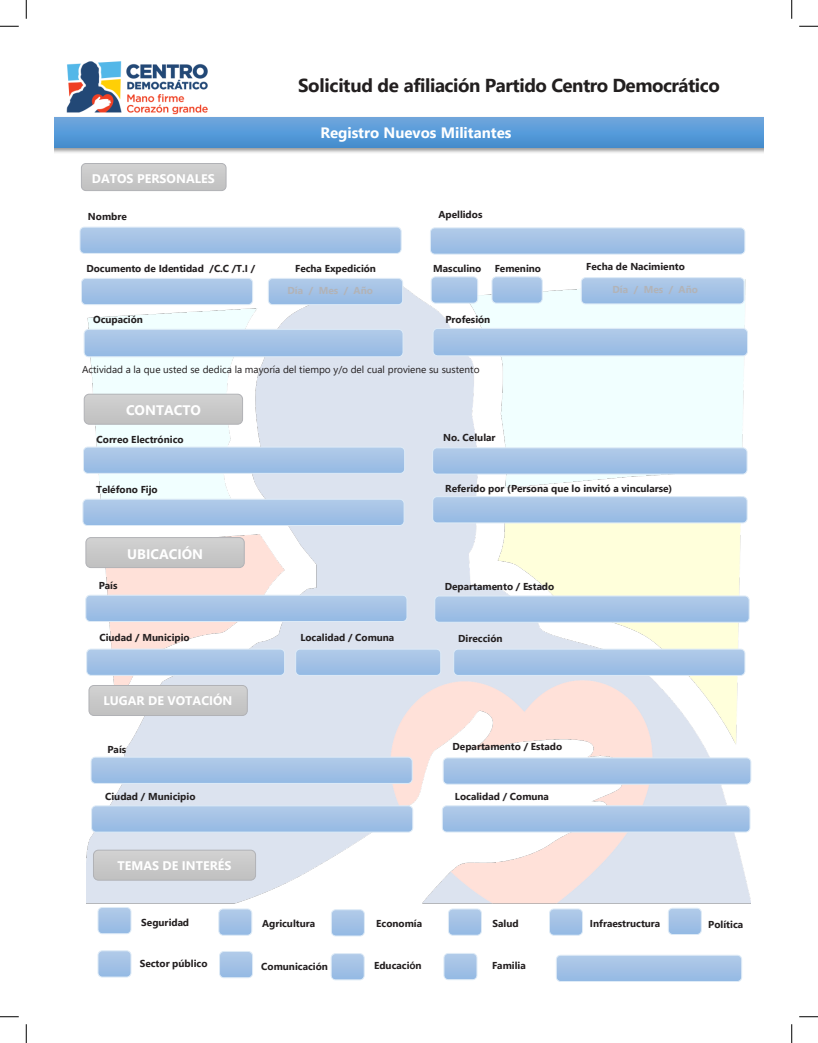
<style>
.page{position:relative;width:818px;height:1043px;background:#fff}
.page>*{position:absolute;margin:0;border:0;box-sizing:border-box;transform-origin:0 0}
.t1{font:700 18.75px "Segoe UI";letter-spacing:-.02em;color:#221f1f}
.t2{font:700 15px "Segoe UI";color:#fff}
.t3{font:700 13.75px "Segoe UI";color:#fff}
.t4{font:700 12.5px "Segoe UI";color:#fff}
.t5{font:700 10px/21.8px "Segoe UI";color:#231f20}
.t6{font:10px "Segoe UI";color:#231f20}
.t7{font:700 10px "Segoe UI";letter-spacing:-.005em;color:#b2b3b7}
.s1{color:#231f20}
.s2{color:#b2b3b7}
.s3{font-family:"Arial"}
</style>
<div class="page">
<img style="left:87px;top:279px;width:663px;height:624px">
<img style="left:66px;top:61px;width:142px;height:53px">
<div style="left:83px;top:164px;width:143px;height:26px;background:#c9c9c9"></div>
<div style="left:81px;top:163px;width:145px;height:28px;border:1px solid #b1b2b6;border-radius:5px"></div>
<svg style="left:55px;top:117px;width:708px;height:31px;background:#5a99d3"></svg>
<img style="left:55px;top:122px;width:708px;height:21px">
<svg style="left:80px;top:227px;width:321px;height:25px;background:#a3c1e5"></svg>
<div style="left:80px;top:227px;width:321px;height:27px;border:1px solid #deebf7;border-radius:4px"></div>
<svg style="left:432px;top:229px;width:312px;height:25px;background:#a3c2e5"></svg>
<div style="left:430px;top:227px;width:315px;height:27px;border:1px solid #deebf7;border-radius:4px"></div>
<svg style="left:581px;top:279px;width:163px;height:25px;background:#a3c2e5"></svg>
<div style="left:581px;top:277px;width:163px;height:27px;border:1px solid #deebf7;border-radius:4px"></div>
<svg style="left:431px;top:278px;width:46px;height:25px"></svg>
<div style="left:431px;top:276px;width:47px;height:27px;border:1px solid #deebf7;border-radius:4px"></div>
<svg style="left:492px;top:278px;width:50px;height:25px"></svg>
<div style="left:491px;top:276px;width:51px;height:27px;border:1px solid #deebf7;border-radius:4px"></div>
<div style="left:84px;top:394px;width:158px;height:30px;background:#c9c9c9"></div>
<div style="left:84px;top:394px;width:159px;height:30px;border:1px solid #b1b2b6;border-radius:5px"></div>
<svg style="left:84px;top:447px;width:320px;height:26px;background:#a3c2e5"></svg>
<div style="left:83px;top:447px;width:322px;height:26px;border:1px solid #deebf7;border-radius:4px"></div>
<svg style="left:432px;top:448px;width:315px;height:26px;background:#a3c2e5"></svg>
<div style="left:432px;top:447px;width:315px;height:27px;border:1px solid #deebf7;border-radius:4px"></div>
<svg style="left:83px;top:499px;width:321px;height:26px;background:#a3c1e5"></svg>
<div style="left:83px;top:499px;width:321px;height:27px;border:1px solid #deebf7;border-radius:4px"></div>
<svg style="left:432px;top:496px;width:315px;height:27px;background:#a3c2e5"></svg>
<div style="left:432px;top:496px;width:315px;height:27px;border:1px solid #deebf7;border-radius:4px"></div>
<div style="left:86px;top:537px;width:158px;height:30px;background:#c9c9c9"></div>
<div style="left:86px;top:537px;width:158px;height:31px;border:1px solid #b1b2b6;border-radius:5px"></div>
<svg style="left:87px;top:595px;width:320px;height:26px;background:#a3c1e5"></svg>
<div style="left:85px;top:595px;width:322px;height:27px;border:1px solid #deebf7;border-radius:4px"></div>
<svg style="left:434px;top:596px;width:315px;height:26px;background:#a4c2e5"></svg>
<div style="left:434px;top:595px;width:315px;height:27px;border:1px solid #deebf7;border-radius:4px"></div>
<svg style="left:87px;top:650px;width:197px;height:25px;background:#a4c2e6"></svg>
<div style="left:86px;top:648px;width:199px;height:27px;border:1px solid #deebf7;border-radius:4px"></div>
<svg style="left:86px;top:329px;width:317px;height:28px;background:#a3c1e5"></svg>
<div style="left:84px;top:329px;width:319px;height:28px;border:1px solid #deebf7;border-radius:5px"></div>
<div style="left:89px;top:685px;width:158px;height:30px;background:#c9c9c9"></div>
<div style="left:89px;top:685px;width:158px;height:30px;border:1px solid #b1b2b6;border-radius:5px"></div>
<svg style="left:91px;top:757px;width:321px;height:26px;background:#a4c2e6"></svg>
<div style="left:91px;top:756px;width:321px;height:27px;border:1px solid #deebf7;border-radius:4px"></div>
<svg style="left:443px;top:758px;width:307px;height:26px;background:#a4c2e5"></svg>
<div style="left:443px;top:757px;width:308px;height:27px;border:1px solid #deebf7;border-radius:4px"></div>
<svg style="left:92px;top:805px;width:321px;height:27px;background:#a4c2e5"></svg>
<div style="left:91px;top:805px;width:322px;height:27px;border:1px solid #deebf7;border-radius:4px"></div>
<div style="left:93px;top:850px;width:162px;height:30px;background:#c9c9c9"></div>
<div style="left:93px;top:849px;width:163px;height:31px;border:1px solid #b1b2b6;border-radius:5px"></div>
<svg style="left:98px;top:909px;width:33px;height:24px"></svg>
<div style="left:98px;top:907px;width:33px;height:27px;border:1px solid #deebf7;border-radius:4px"></div>
<svg style="left:220px;top:910px;width:32px;height:25px"></svg>
<div style="left:218px;top:908px;width:34px;height:27px;border:1px solid #deebf7;border-radius:4px"></div>
<svg style="left:333px;top:911px;width:31px;height:25px"></svg>
<div style="left:331px;top:909px;width:33px;height:27px;border:1px solid #deebf7;border-radius:4px"></div>
<svg style="left:449px;top:910px;width:32px;height:25px"></svg>
<div style="left:448px;top:908px;width:33px;height:27px;border:1px solid #deebf7;border-radius:4px"></div>
<svg style="left:550px;top:910px;width:32px;height:25px"></svg>
<div style="left:549px;top:908px;width:33px;height:27px;border:1px solid #deebf7;border-radius:4px"></div>
<svg style="left:668px;top:909px;width:33px;height:25px"></svg>
<div style="left:668px;top:907px;width:33px;height:27px;border:1px solid #deebf7;border-radius:4px"></div>
<svg style="left:98px;top:952px;width:33px;height:25px"></svg>
<div style="left:98px;top:950px;width:33px;height:27px;border:1px solid #deebf7;border-radius:4px"></div>
<svg style="left:556px;top:956px;width:185px;height:25px;background:#a4c2e6"></svg>
<div style="left:556px;top:954px;width:186px;height:27px;border:1px solid #deebf7;border-radius:4px"></div>
<svg style="left:83px;top:280px;width:169px;height:25px;background:#a3c1e5"></svg>
<div style="left:81px;top:278px;width:172px;height:27px;border:1px solid #deebf7;border-radius:4px"></div>
<svg style="left:268px;top:279px;width:134px;height:26px;background:#a3c2e5"></svg>
<div style="left:268px;top:278px;width:135px;height:27px;border:1px solid #deebf7;border-radius:4px"></div>
<svg style="left:433px;top:328px;width:314px;height:28px;background:#a3c2e5"></svg>
<div style="left:432px;top:328px;width:315px;height:28px;border:1px solid #deebf7;border-radius:5px"></div>
<svg style="left:221px;top:953px;width:30px;height:23px"></svg>
<div style="left:219px;top:951px;width:34px;height:27px;border:1px solid #deebf7;border-radius:4px"></div>
<svg style="left:333px;top:955px;width:31px;height:24px"></svg>
<div style="left:331px;top:953px;width:33px;height:27px;border:1px solid #deebf7;border-radius:4px"></div>
<svg style="left:442px;top:805px;width:308px;height:27px;background:#a3c2e5"></svg>
<div style="left:442px;top:805px;width:308px;height:27px;border:1px solid #deebf7;border-radius:4px"></div>
<svg style="left:445px;top:955px;width:30px;height:23px"></svg>
<div style="left:443px;top:953px;width:34px;height:27px;border:1px solid #deebf7;border-radius:4px"></div>
<svg style="left:295px;top:649px;width:145px;height:26px;background:#a3c2e5"></svg>
<div style="left:295px;top:649px;width:146px;height:26px;border:1px solid #deebf7;border-radius:4px"></div>
<svg style="left:453px;top:649px;width:291px;height:26px;background:#a3c2e5"></svg>
<div style="left:453px;top:649px;width:292px;height:26px;border:1px solid #deebf7;border-radius:4px"></div>
<svg style="left:0;top:25px;width:19px;height:2px"></svg>
<svg style="left:799px;top:25px;width:19px;height:2px"></svg>
<svg style="left:0;top:1016px;width:19px;height:1px"></svg>
<svg style="left:799px;top:1016px;width:19px;height:1px"></svg>
<svg style="left:25px;top:0;width:2px;height:19px"></svg>
<svg style="left:25px;top:1024px;width:2px;height:18px"></svg>
<svg style="left:791px;top:0;width:1px;height:19px"></svg>
<svg style="left:791px;top:1024px;width:1px;height:18px"></svg>
<p class="t1" style="left:298px;top:67px;width:423px">S<span class="s1">olicitud de a</span>filiación Partido Centro Democrático</p>
<p class="t4" style="left:92px;top:167px;width:124px">DATOS PERSONALES</p>
<p class="t2" style="left:320px;top:118px;width:193px">Registro Nuevos Militantes</p>
<p class="t5" style="left:88px;top:205px;width:40px">Nombre</p>
<p class="t5" style="left:438px;top:203px;width:45px">Apellidos</p>
<p class="t5" style="left:86px;top:256px;width:170px">Documento de Identidad /C.C /T.I /</p>
<p class="t5" style="left:433px;top:256px;width:50px">Masculino</p>
<p class="t5" style="left:494px;top:256px;width:48px">Femenino</p>
<p class="t5" style="left:586px;top:255px;width:100px">Fecha de Nacimiento</p>
<p class="t5" style="left:287px;top:257px;width:90px;text-indent:8px">Fecha Expedición<br><span class="s2">Día / Mes / Año</span></p>
<p class="t7" style="left:612px;top:280px;width:87px">Día / Mes / Año</p>
<p class="t5" style="left:93px;top:308px;width:51px">Ocupación</p>
<p class="t5" style="left:445px;top:308px;width:46px">Profesión</p>
<p class="t6" style="left:82px;top:359px;width:399px">Actividad a la que usted se dedica la mayoría del tiempo y/o del cual proviene su sustento</p>
<p class="t3" style="left:126px;top:397px;width:76px">CONTACTO</p>
<p class="t5" style="left:97px;top:427px;width:88px">Correo Electrónico</p>
<p class="t5" style="left:96px;top:477px;width:63px">Teléfono Fijo</p>
<p class="t5" style="left:99px;top:574px;width:20px">País</p>
<p class="t3" style="left:127px;top:541px;width:77px">UBICACIÓN</p>
<p class="t5" style="left:99px;top:625px;width:92px">Ciudad / Municipio</p>
<p class="t4" style="left:103px;top:689px;width:130px">LUGAR DE VOTACIÓN</p>
<p class="t5" style="left:107px;top:737px;width:20px">País</p>
<p class="t5" style="left:300px;top:625px;width:95px">Localidad / Comuna</p>
<p class="t5" style="left:443px;top:426px;width:54px">No. Celular</p>
<p class="t5" style="left:445px;top:477px;width:229px">Referido por (Persona que lo invitó a vincularse)</p>
<p class="t5" style="left:445px;top:575px;width:111px">Departamento / Estado</p>
<p class="t5" style="left:458px;top:626px;width:46px">Dirección</p>
<p class="t5" style="left:452px;top:734px;width:111px">Departamento / Estado</p>
<p class="t5" style="left:105px;top:784px;width:92px">Ciudad / Municipio</p>
<p class="t5" style="left:455px;top:785px;width:95px">Localidad / Comuna</p>
<p class="t4" style="left:117px;top:853px;width:115px">TEMAS DE INTERÉS</p>
<p class="t5" style="left:141px;top:910px;width:49px">Seguridad</p>
<p class="t5" style="left:262px;top:911px;width:55px">Agricultura</p>
<p class="t5" style="left:376px;top:911px;width:47px">Economía</p>
<p class="t5" style="left:492px;top:911px;width:28px">Salud</p>
<p class="t5" style="left:590px;top:911px;width:72px">Infraestructura</p>
<p class="t5" style="left:708px;top:913px;width:36px">Política</p>
<p class="t5" style="left:261px;top:954px;width:68px">Comunicación</p>
<p class="t5" style="left:492px;top:954px;width:35px">Familia</p>
<p class="t5" style="left:140px;top:951px;width:69px">Sector público</p>
<p class="t5" style="left:374px;top:953px;width:49px">Educaci<span class="s3">ó</span>n</p>
</div>
